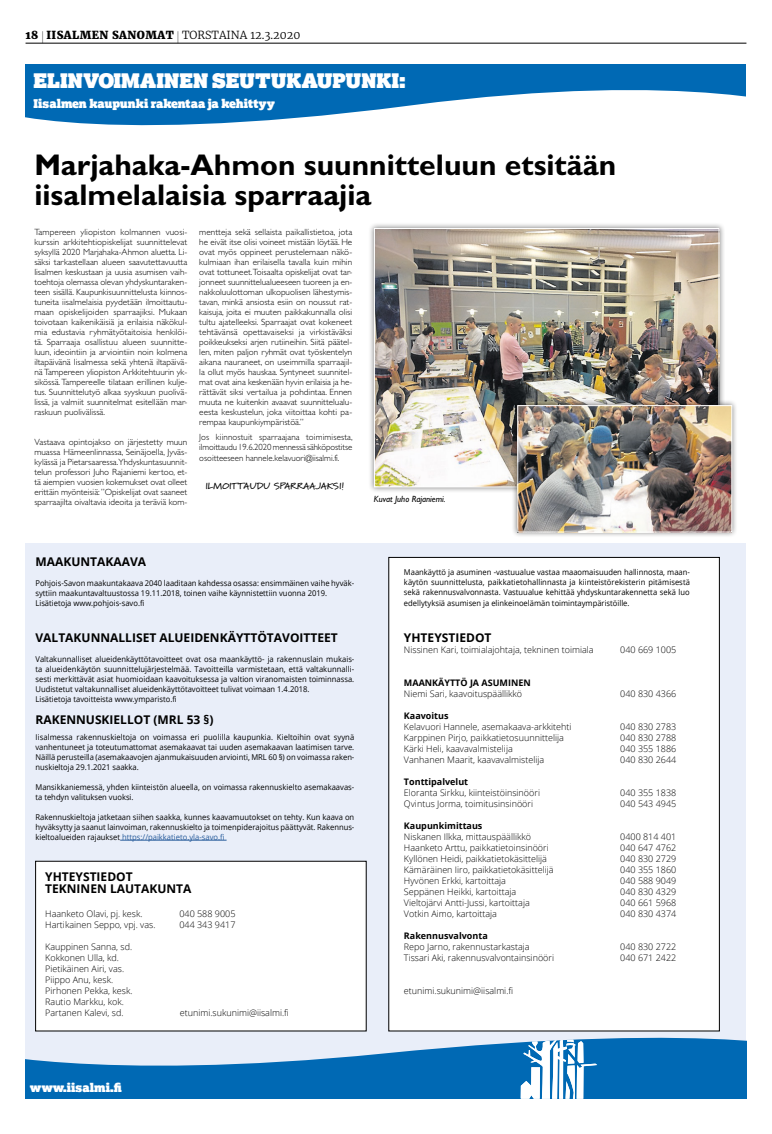
<style>
.page{position:relative;width:772px;height:1134px;background:#fff}
.page>*{position:absolute;margin:0;border:0;box-sizing:border-box;transform-origin:0 0}
.t1{font:700 30px/30px "Gill Sans Std";color:#000}
.t2{font:20px "Lexia Advertising";color:#fff}
.t3{font:700 12px/12.6px "Open Sans";color:#000}
.t4{font:12px "Lexia Advertising";color:#fff}
.t5{font:300 11px "Merriweather";color:#000}
.t6{font:300 9px/10px "Gill Sans Std";color:#000;text-align:justify}
.t7{font:300 9px/11px "Open Sans";color:#000}
.t8{font:700 9px "Open Sans";color:#000}
.t9{font:700 9px "Marydale";color:#000;scale:1.09 1}
.t10{font:italic 9px "Gill Sans Std";color:#000}
.t11{font:8px/10px "Open Sans";color:#000;scale:.95 1}
.s1{font-weight:800}
.s2{font-weight:800;font-size:12.2px}
.s3{color:#265b9b}
</style>
<div class="page">
<hr style="left:26px;top:43px;width:720px;height:1px;background:#000">
<div style="left:26px;top:544px;width:719px;height:555px;background:#e9eef9"></div>
<hr style="left:120px;top:840px;width:106px;height:1px;background:#265b9b">
<svg style="left:26px;top:1036px;width:720px;height:63px;fill:#0069b4"></svg>
<svg style="left:520px;top:1038px;width:76px;height:61px;background:#85b7db"></svg>
<div style="left:36px;top:861px;width:330px;height:170px;background:#fff"></div>
<div style="left:388px;top:557px;width:330px;height:474px;background:#fff"></div>
<div style="left:368px;top:222px;width:356px;height:271px;background:#000;opacity:.47"></div>
<img style="left:375px;top:230px;width:342px;height:255px">
<div style="left:373px;top:228px;width:346px;height:259px;border:1px solid #fff"></div>
<div style="left:511px;top:399px;width:226px;height:139px;background:#000;opacity:.49"></div>
<img style="left:519px;top:407px;width:210px;height:124px">
<div style="left:517px;top:405px;width:214px;height:128px;border:1px solid #fff"></div>
<svg style="left:26px;top:64px;width:719px;height:62px;fill:#0069b4"></svg>
<p class="t5" style="left:26px;top:28px;width:276px"><span class="s1">18</span> <span class="s2">|</span> <span class="s1">IISALMEN SANOMAT</span> <span class="s2">|</span> TORSTAINA 12.3.2020</p>
<h2 class="t2" style="left:34px;top:68px;width:373px">ELINVOIMAINEN SEUTUKAUPUNKI:</h2>
<h3 class="t4" style="left:34px;top:96px;width:243px">Iisalmen kaupunki rakentaa ja kehittyy</h3>
<h1 class="t1" style="left:34px;top:150px;width:583px">Marjahaka-Ahmon suunnitteluun etsitään iisalmelalaisia sparraajia</h1>
<p class="t6" style="left:34px;top:227px;width:154px">Tampereen yliopiston kolmannen vuosi&shy;kurssin arkkitehtiopiskelijat suunnittelevat syksyllä 2020 Marjahaka-Ahmon aluetta. Li&shy;säksi tarkastellaan alueen saavutettavuutta Iisalmen keskustaan ja uusia asumisen vaih&shy;toehtoja olemassa olevan yhdyskuntaraken&shy;teen sisällä. Kaupunkisuunnittelusta kiinnos&shy;tuneita iisalmelaisia pyydetään ilmoittautu&shy;maan opiskelijoiden sparraajiksi. Mukaan toivotaan kaikenikäisiä ja erilaisia näkökul&shy;mia edustavia ryhmätyötaitoisia henkilöi&shy;tä. Sparraaja osallistuu alueen suunnitte&shy;luun, ideointiin ja arviointiin noin kolmena iltapäivänä Iisalmessa sekä yhtenä iltapäivä&shy;nä Tampereen yliopiston Arkkitehtuurin yk&shy;sikössä. Tampereelle tilataan erillinen kulje&shy;tus. Suunnittelutyö alkaa syyskuun puolivä&shy;lissä, ja valmiit suunnitelmat esitellään mar&shy;raskuun puolivälissä.</p>
<p class="t6" style="left:34px;top:437px;width:154px">Vastaava opintojakso on järjestetty muun muassa Hämeenlinnassa, Seinäjoella, Jyväs&shy;kylässä ja Pietarsaaressa.Yhdyskuntasuunnit&shy;telun professori Juho Rajaniemi kertoo, et&shy;tä aiempien vuosien kokemukset ovat olleet erittäin myönteisiä: ”Opiskelijat ovat saaneet sparraajilta oivaltavia ideoita ja teräviä kom-</p>
<p class="t6" style="left:199px;top:227px;width:154px">mentteja sekä sellaista paikallistietoa, jota he eivät itse olisi voineet mistään löytää. He ovat myös oppineet perustelemaan näkö&shy;kulmiaan ihan erilaisella tavalla kuin mihin ovat tottuneet. Toisaalta opiskelijat ovat tar&shy;jonneet suunnittelualueeseen tuoreen ja en&shy;nakkoluulottoman ulkopuolisen lähestymis&shy;tavan, minkä ansiosta esiin on noussut rat&shy;kaisuja, joita ei muuten paikkakunnalla olisi tultu ajatelleeksi. Sparraajat ovat kokeneet tehtävänsä opettavaiseksi ja virkistäväksi poikkeukseksi arjen rutiineihin. Siitä päätel&shy;len, miten paljon ryhmät ovat työskentelyn aikana nauraneet, on useimmilla sparraajil&shy;la ollut myös hauskaa. Syntyneet suunnitel&shy;mat ovat aina keskenään hyvin erilaisia ja he&shy;rättävät siksi vertailua ja pohdintaa. Ennen muuta ne kuitenkin avaavat suunnittelualu&shy;eesta keskustelun, joka viitoittaa kohti pa&shy;rempaa kaupunkiympäristöä.”</p>
<p class="t6" style="left:199px;top:432px;width:155px">Jos kiinnostuit sparraajana toimimisesta, ilmoittaudu 19.6.2020 mennessä sähköpostitse</p>
<p class="t6" style="left:199px;top:453px;width:142px">osoitteeseen hannele.kelavuori@iisalmi.fi.</p>
<p class="t9" style="left:205px;top:481px;width:129px">ILMOITTAUDU SPARRAAJAKSI!</p>
<p class="t10" style="left:373px;top:494px;width:73px">Kuvat Juho Rajaniemi.</p>
<h3 class="t3" style="left:35px;top:555px;width:112px">MAAKUNTAKAAVA</h3>
<p class="t11" style="left:35px;top:578px;width:337px">Pohjois-Savon maakuntakaava 2040 laaditaan kahdessa osassa: ensimmäinen vaihe hyväk&shy;syttiin maakuntavaltuustossa 19.11.2018, toinen vaihe käynnistettiin vuonna 2019.<br>Lisätietoja www.pohjois-savo.fi</p>
<h3 class="t3" style="left:35px;top:631px;width:304px">VALTAKUNNALLISET ALUEIDENKÄYTTÖTAVOITTEET</h3>
<p class="t11" style="left:35px;top:653px;width:337px">Valtakunnalliset alueidenkäyttötavoitteet ovat osa maankäyttö- ja rakennuslain mukais&shy;ta alueidenkäytön suunnittelujärjestelmää. Tavoitteilla varmistetaan, että valtakunnalli&shy;sesti merkittävät asiat huomioidaan kaavoituksessa ja valtion viranomaisten toiminnassa.<br>Uudistetut valtakunnalliset alueidenkäyttötavoitteet tulivat voimaan 1.4.2018.<br>Lisätietoja tavoitteista www.ymparisto.fi</p>
<h3 class="t3" style="left:35px;top:713px;width:179px">RAKENNUSKIELLOT (MRL 53 §)</h3>
<p class="t11" style="left:35px;top:731px;width:337px;text-align:justify">Iisalmessa rakennuskieltoja on voimassa eri puolilla kaupunkia. Kieltoihin ovat syynä vanhentuneet ja toteutumattomat asemakaavat tai uuden asemakaavan laatimisen tarve.<br>Näillä perusteilla (asemakaavojen ajanmukaisuuden arviointi, MRL 60 §) on voimassa raken&shy;nuskieltoja 29.1.2021 saakka.</p>
<p class="t11" style="left:35px;top:781px;width:337px">Mansikkaniemessä, yhden kiinteistön alueella, on voimassa rakennuskielto asemakaavas&shy;ta tehdyn valituksen vuoksi.</p>
<p class="t11" style="left:35px;top:811px;width:337px;text-align:justify">Rakennuskieltoja jatketaan siihen saakka, kunnes kaavamuutokset on tehty. Kun kaava on hyväksytty ja saanut lainvoiman, rakennuskielto ja toimenpiderajoitus päättyvät. Rakennus&shy;kieltoalueiden rajaukset <span class="s3">https://paikkatieto.yla-savo.fi</span></p>
<h3 class="t3" style="left:45px;top:870px;width:148px">YHTEYSTIEDOT<br>TEKNINEN LAUTAKUNTA</h3>
<p class="t7" style="left:45px;top:908px;width:99px">Haanketo Olavi, pj. kesk.</p>
<p class="t7" style="left:179px;top:908px;width:58px">040 588 9005</p>
<p class="t7" style="left:45px;top:919px;width:112px">Hartikainen Seppo, vpj. vas.</p>
<p class="t7" style="left:179px;top:919px;width:58px">044 343 9417</p>
<p class="t7" style="left:45px;top:941px;width:89px">Kauppinen Sanna, sd.<br>Kokkonen Ulla, kd.<br>Pietikäinen Airi, vas.<br>Piippo Anu, kesk.<br>Pirhonen Pekka, kesk.<br>Rautio Markku, kok.<br>Partanen Kalevi, sd.</p>
<p class="t7" style="left:180px;top:1007px;width:111px">etunimi.sukunimi@iisalmi.fi</p>
<h3 class="t4" style="left:30px;top:1080px;width:93px">www.iisalmi.fi</h3>
<p class="t11" style="left:403px;top:567px;width:302px;text-align:justify">Maankäyttö ja asuminen -vastuualue vastaa maaomaisuuden hallinnosta, maan&shy;käytön suunnittelusta, paikkatietohallinnasta ja kiinteistörekisterin pitämisestä sekä rakennusvalvonnasta. Vastuualue kehittää yhdyskuntarakennetta sekä luo</p>
<p class="t11" style="left:403px;top:598px;width:239px">edellytyksiä asumisen ja elinkeinoelämän toimintaympäristöille.</p>
<h3 class="t3" style="left:403px;top:631px;width:89px">YHTEYSTIEDOT</h3>
<p class="t7" style="left:403px;top:644px;width:191px">Nissinen Kari, toimialajohtaja, tekninen toimiala</p>
<p class="t7" style="left:619px;top:644px;width:58px">040 669 1005</p>
<p class="t8" style="left:403px;top:677px;width:128px">MAANKÄYTTÖ JA ASUMINEN</p>
<p class="t7" style="left:403px;top:688px;width:120px">Niemi Sari, kaavoituspäällikkö</p>
<p class="t7" style="left:619px;top:688px;width:58px">040 830 4366</p>
<p class="t8" style="left:403px;top:710px;width:46px">Kaavoitus</p>
<p class="t7" style="left:403px;top:721px;width:169px">Kelavuori Hannele, asemakaava-arkkitehti</p>
<p class="t7" style="left:619px;top:721px;width:58px">040 830 2783</p>
<p class="t7" style="left:403px;top:732px;width:161px">Karppinen Pirjo, paikkatietosuunnittelija</p>
<p class="t7" style="left:619px;top:732px;width:58px">040 830 2788</p>
<p class="t7" style="left:403px;top:743px;width:110px">Kärki Heli, kaavavalmistelija</p>
<p class="t7" style="left:619px;top:743px;width:58px">040 355 1886</p>
<p class="t7" style="left:403px;top:754px;width:142px">Vanhanen Maarit, kaavavalmistelija</p>
<p class="t7" style="left:619px;top:754px;width:58px">040 830 2644</p>
<p class="t8" style="left:403px;top:776px;width:66px">Tonttipalvelut</p>
<p class="t7" style="left:403px;top:787px;width:137px">Eloranta Sirkku, kiinteistöinsinööri</p>
<p class="t7" style="left:619px;top:787px;width:58px">040 355 1838</p>
<p class="t7" style="left:403px;top:798px;width:130px">Qvintus Jorma, toimitusinsinööri</p>
<p class="t7" style="left:619px;top:798px;width:58px">040 543 4945</p>
<p class="t8" style="left:403px;top:820px;width:80px">Kaupunkimittaus</p>
<p class="t7" style="left:403px;top:831px;width:129px">Niskanen Ilkka, mittauspäällikkö</p>
<p class="t7" style="left:619px;top:831px;width:58px">0400 814 401</p>
<p class="t7" style="left:403px;top:842px;width:146px">Haanketo Arttu, paikkatietoinsinööri</p>
<p class="t7" style="left:619px;top:842px;width:58px">040 647 4762</p>
<p class="t7" style="left:403px;top:853px;width:144px">Kyllönen Heidi, paikkatietokäsittelijä</p>
<p class="t7" style="left:619px;top:853px;width:58px">040 830 2729</p>
<p class="t7" style="left:403px;top:864px;width:151px">Kämäräinen Iiro, paikkatietokäsittelijä</p>
<p class="t7" style="left:619px;top:864px;width:58px">040 355 1860</p>
<p class="t7" style="left:403px;top:875px;width:103px">Hyvönen Erkki, kartoittaja</p>
<p class="t7" style="left:619px;top:875px;width:58px">040 588 9049</p>
<p class="t7" style="left:403px;top:886px;width:114px">Seppänen Heikki, kartoittaja</p>
<p class="t7" style="left:619px;top:886px;width:58px">040 830 4329</p>
<p class="t7" style="left:403px;top:897px;width:127px">Vieltojärvi Antti-Jussi, kartoittaja</p>
<p class="t7" style="left:619px;top:897px;width:58px">040 661 5968</p>
<p class="t7" style="left:403px;top:908px;width:95px">Votkin Aimo, kartoittaja</p>
<p class="t7" style="left:619px;top:908px;width:58px">040 830 4374</p>
<p class="t8" style="left:403px;top:930px;width:85px">Rakennusvalvonta</p>
<p class="t7" style="left:403px;top:941px;width:127px">Repo Jarno, rakennustarkastaja</p>
<p class="t7" style="left:619px;top:941px;width:58px">040 830 2722</p>
<p class="t7" style="left:403px;top:952px;width:151px">Tissari Aki, rakennusvalvontainsinööri</p>
<p class="t7" style="left:619px;top:952px;width:58px">040 671 2422</p>
<p class="t7" style="left:403px;top:985px;width:111px">etunimi.sukunimi@iisalmi.fi</p>
</div>
